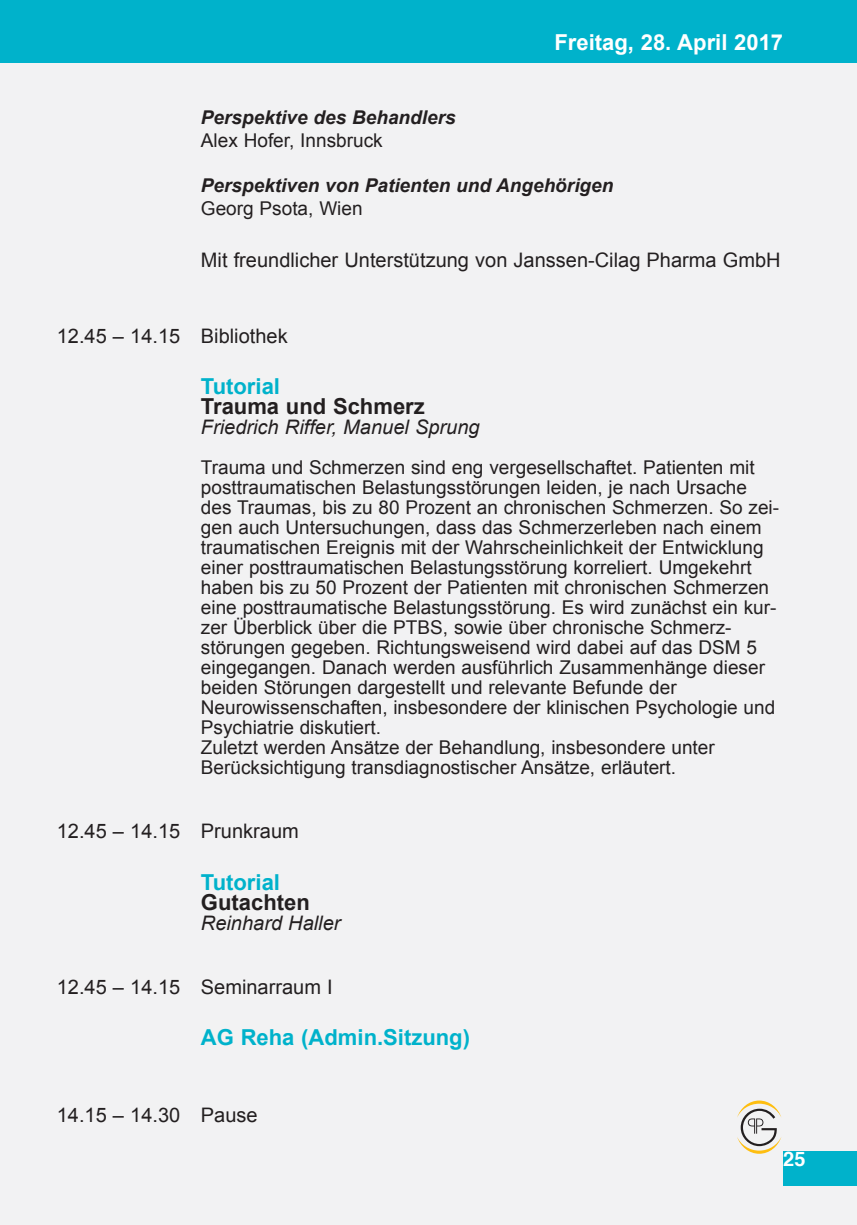
<style>
.page{position:relative;width:857px;height:1225px;background:#fff}
.page>*{position:absolute;margin:0;border:0;box-sizing:border-box;transform-origin:0 0}
.t1{font:700 22px "Arial";color:#00b2cb}
.t2{font:700 22px "Arial";color:#231f20}
.t3{font:700 22px "Arial";color:#fff}
.t4{font:20px "Arial";color:#231f20}
.t5{font:italic 20px "Arial";color:#231f20}
.t6{font:700 20px "Helvetica";color:#fff}
.t7{font:19px/20px "Arial";color:#231f20}
.t8{font:italic 700 19px "Arial";color:#231f20}
</style>
<div class="page">
<div style="left:0;top:0;width:856px;height:1225px;background:#f2f2f3"></div>
<div style="left:0;top:0;width:856px;height:62px;background:#00b2cb"></div>
<div style="left:782px;top:1151px;width:74px;height:34px;background:#00b2cb"></div>
<svg style="left:737px;top:1100px;width:44px;height:53px"></svg>
<p class="t3" style="left:554px;top:28px;width:230px">Freitag, 28. April 2017</p>
<p class="t8" style="left:201px;top:105px;width:256px">Perspektive des Behandlers</p>
<p class="t7" style="left:201px;top:130px;width:183px">Alex Hofer, Innsbruck</p>
<p class="t8" style="left:201px;top:173px;width:414px">Perspektiven von Patienten und Angehörigen</p>
<p class="t7" style="left:201px;top:198px;width:163px">Georg Psota, Wien</p>
<p class="t4" style="left:201px;top:247px;width:581px">Mit freundlicher Unterstützung von Janssen-Cilag Pharma GmbH</p>
<p class="t4" style="left:57px;top:323px;width:232px">12.45 – 14.15 Bibliothek</p>
<p class="t1" style="left:201px;top:372px;width:81px">Tutorial</p>
<p class="t2" style="left:201px;top:392px;width:225px">Trauma und Schmerz</p>
<p class="t5" style="left:201px;top:414px;width:280px">Friedrich Riffer, Manuel Sprung</p>
<p class="t7" style="left:201px;top:457px;width:579px">Trauma und Schmerzen sind eng vergesellschaftet. Patienten mit posttraumatischen Belastungsstörungen leiden, je nach Ursache des Traumas, bis zu 80 Prozent an chronischen Schmerzen. So zei&shy;gen auch Untersuchungen, dass das Schmerzerleben nach einem traumatischen Ereignis mit der Wahrscheinlichkeit der Entwicklung einer posttraumatischen Belastungsstörung korreliert. Umgekehrt haben bis zu 50 Prozent der Patienten mit chronischen Schmerzen eine posttraumatische Belastungsstörung. Es wird zunächst ein kur&shy;zer Überblick über die PTBS, sowie über chronische Schmerz&shy;störungen gegeben. Richtungsweisend wird dabei auf das DSM 5 eingegangen. Danach werden ausführlich Zusammenhänge dieser beiden Störungen dargestellt und relevante Befunde der Neurowissenschaften, insbesondere der klinischen Psychologie und Psychiatrie diskutiert.<br>Zuletzt werden Ansätze der Behandlung, insbesondere unter Berücksichtigung transdiagnostischer Ansätze, erläutert.</p>
<p class="t4" style="left:57px;top:818px;width:243px">12.45 – 14.15 Prunkraum</p>
<p class="t1" style="left:201px;top:868px;width:81px">Tutorial</p>
<p class="t2" style="left:201px;top:888px;width:110px">Gutachten</p>
<p class="t5" style="left:201px;top:910px;width:141px">Reinhard Haller</p>
<p class="t4" style="left:57px;top:974px;width:277px">12.45 – 14.15 Seminarraum I</p>
<p class="t1" style="left:201px;top:1022px;width:270px">AG Reha (Admin.Sitzung)</p>
<p class="t4" style="left:57px;top:1101px;width:202px">14.15 – 14.30 Pause</p>
<p class="t6" style="left:782px;top:1143px;width:24px">25</p>
</div>
